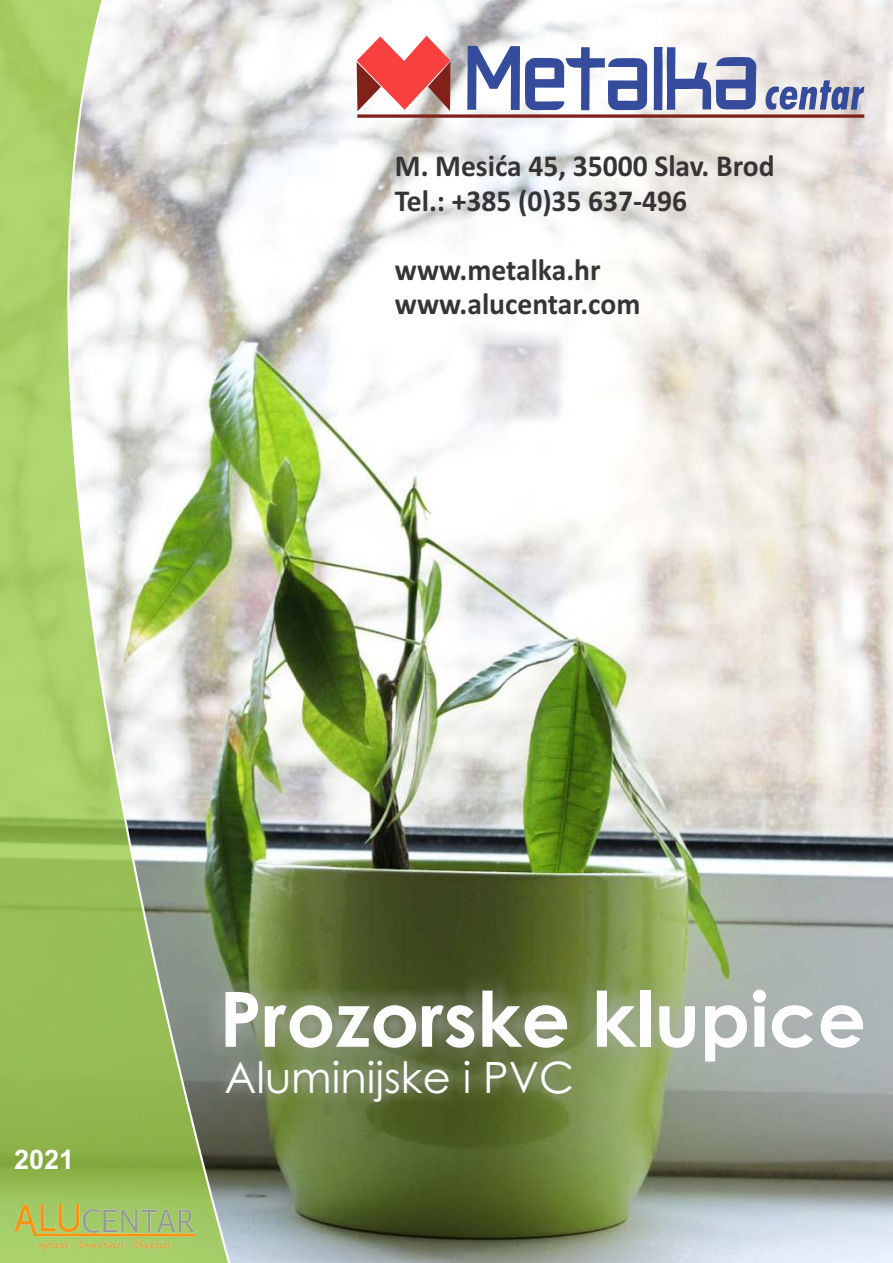
<style>
.page{position:relative;width:893px;height:1263px;background:#fff}
.page>*{position:absolute;margin:0;border:0;box-sizing:border-box;transform-origin:0 0}
.t1{font:700 76.35px "Century Gothic";color:#fefefe}
.t2{font:43.2px "Century Gothic";color:#fefefe}
.t3{font:700 30.6px/34.5px "Calibri";color:#373435}
.t4{font:700 27px "Arial";color:#fefefe}
</style>
<div class="page">
<img style="left:237px;top:0;width:656px;height:1263px">
<img style="left:237px;top:1079px;width:345px;height:33px">
<img style="left:237px;top:971px;width:644px;height:108px">
<svg style="left:0;top:0;width:28px;height:1263px;background:#a4ca62"></svg>
<img style="left:28px;top:0;width:209px;height:1263px">
<img style="left:14px;top:1204px;width:181px;height:47px">
<svg style="left:654px;top:47px;width:103px;height:63px"></svg>
<svg style="left:764px;top:80px;width:100px;height:31px;background:#969dbf"></svg>
<svg style="left:357px;top:36px;width:93px;height:75px"></svg>
<svg style="left:357px;top:114px;width:507px;height:4px;background:#93443d"></svg>
<svg style="left:467px;top:46px;width:180px;height:64px"></svg>
<p class="t3" style="left:395px;top:151px;width:381px">M. Mesića 45, 35000 Slav. Brod<br>Tel.: +385 (0)35 637-496</p>
<p class="t3" style="left:395px;top:255px;width:247px">www.metalka.hr www.alucentar.com</p>
<p class="t4" style="left:14px;top:1150px;width:62px">2021</p>
<h1 class="t1" style="left:219px;top:989px;width:648px">Prozorske klupice</h1>
<h2 class="t2" style="left:224px;top:1060px;width:351px">Aluminijske i PVC</h2>
</div>
